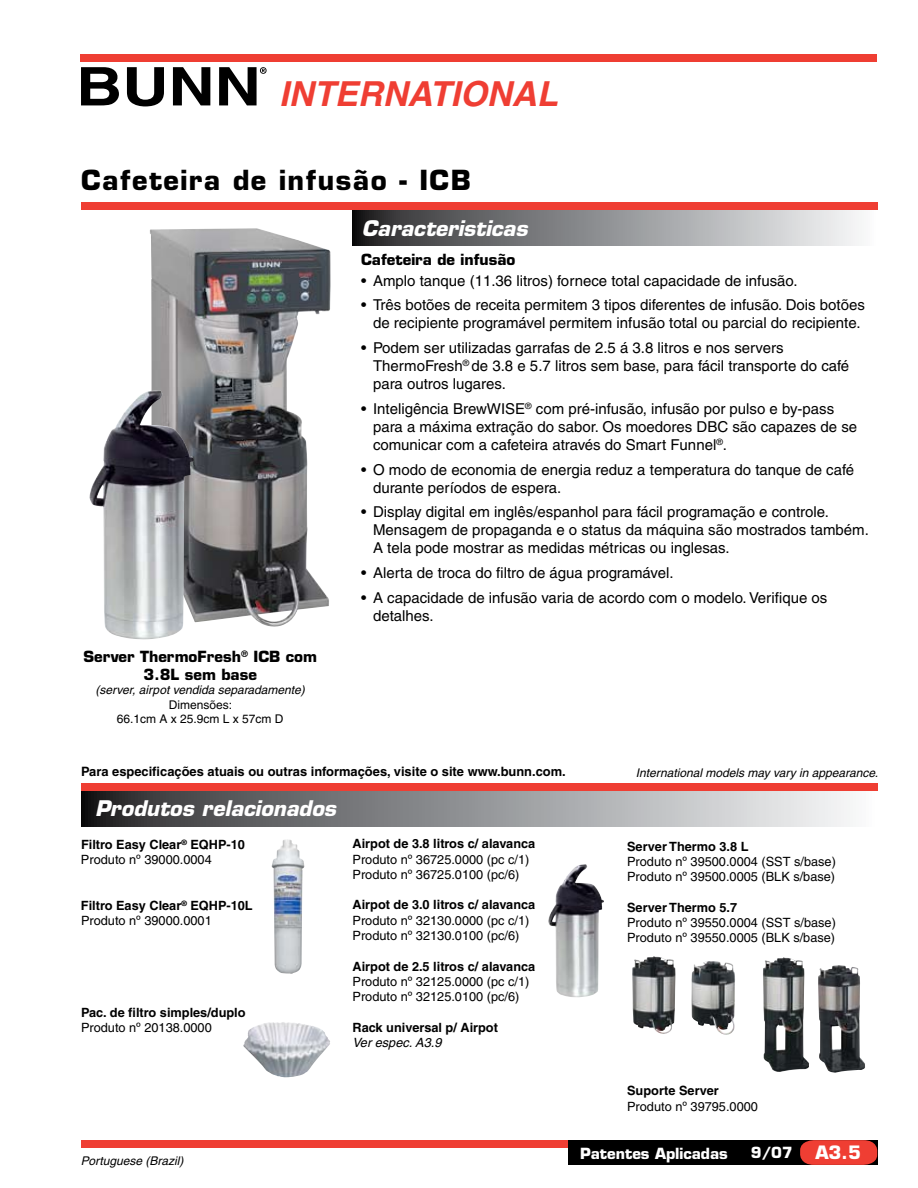
<style>
.page{position:relative;width:918px;height:1188px;background:#fff}
.page>*{position:absolute;margin:0;border:0;box-sizing:border-box;transform-origin:0 0}
.t1{font:italic 700 34.5px "Helvetica";color:#ef3e33}
.t2{font:700 27px "Eurostile";letter-spacing:.055em;color:#000}
.t3{font:italic 700 21px "Eurostile";color:#fff}
.t4{font:700 18px "Eurostile";color:#fff}
.t5{font:15px/18px "Helvetica";color:#000}
.t6{font:700 15px/18px "Eurostile";color:#000;text-align:center}
.t7{font:700 15px "Eurostile";color:#fff}
.t8{font:700 12.9px "Helvetica";color:#000}
.t9{font:12.75px/15.3px "Helvetica";color:#000}
.t10{font:700 12.75px/15.3px "Helvetica";color:#000}
.t11{font:italic 12.75px "Helvetica";color:#000}
.t12{font:italic 12px "Helvetica";color:#000}
.t13{font:12px/14.4px "Helvetica";color:#000;text-align:center}
.s1{font-weight:400}
</style>
<div class="page">
<div style="left:81px;top:1140px;width:487px;height:8px;background:#ef3e33"></div>
<div style="left:568px;top:1140px;width:310px;height:25px;background:#000"></div>
<svg style="left:352px;top:210px;width:507px;height:35px;background:#8f9092"></svg>
<svg style="left:81px;top:791px;width:769px;height:36px;background:#8f9092"></svg>
<div style="left:81px;top:202px;width:797px;height:8px;background:#ef3e33"></div>
<svg style="left:81px;top:67px;width:38px;height:38px"></svg>
<svg style="left:127px;top:67px;width:37px;height:39px"></svg>
<svg style="left:173px;top:67px;width:37px;height:38px"></svg>
<svg style="left:219px;top:67px;width:48px;height:38px"></svg>
<div style="left:80px;top:54px;width:796px;height:8px;background:#ef3e33"></div>
<div style="left:81px;top:784px;width:797px;height:7px;background:#ef3e33"></div>
<svg style="left:800px;top:1140px;width:77px;height:25px;background:#de392f"></svg>
<img style="left:272px;top:839px;width:32px;height:135px">
<img style="left:243px;top:1022px;width:87px;height:55px">
<img style="left:150px;top:228px;width:181px;height:399px">
<img style="left:548px;top:864px;width:56px;height:134px">
<img style="left:632px;top:956px;width:43px;height:78px">
<img style="left:691px;top:961px;width:44px;height:74px">
<img style="left:763px;top:957px;width:46px;height:115px">
<img style="left:818px;top:965px;width:47px;height:108px">
<img style="left:89px;top:390px;width:105px;height:250px">
<h1 class="t1" style="left:279px;top:73px;width:280px">INTERNATIONAL</h1>
<h2 class="t2" style="left:81px;top:163px;width:391px">Cafeteira de infusão - ICB</h2>
<h3 class="t3" style="left:362px;top:215px;width:167px">Caracteristicas</h3>
<p class="t6" style="left:84px;top:648px;width:235px">Server ThermoFresh<sup>®</sup> ICB com<br>3.8L sem base</p>
<p class="t12" style="left:96px;top:683px;width:211px">(server, airpot vendida separadamente)</p>
<p class="t13" style="left:117px;top:697px;width:168px">Dimensões:<br>66.1cm A x 25.9cm L x 57cm D</p>
<p class="t6" style="left:361px;top:250px;width:156px">Cafeteira de infusão</p>
<p class="t5" style="left:361px;top:271px;width:438px">• Amplo tanque (11.36 litros) fornece total capacidade de infusão.</p>
<p class="t5" style="left:361px;top:296px;width:505px;text-align:center">• Três botões de receita permitem 3 tipos diferentes de infusão. Dois botões de recipiente programável permitem infusão total ou parcial do recipiente.</p>
<p class="t5" style="left:373px;top:339px;width:478px;text-indent:-12px">• Podem ser utilizadas garrafas de 2.5 á 3.8 litros e nos servers<br>ThermoFresh<sup>®</sup> de 3.8 e 5.7 litros sem base, para fácil transporte do café para outros lugares.</p>
<p class="t5" style="left:373px;top:400px;width:486px;text-indent:-12px">• Inteligência BrewWISE<sup>®</sup> com pré-infusão, infusão por pulso e by-pass para a máxima extração do sabor. Os moedores DBC são capazes de se comunicar com a cafeteira através do Smart Funnel<sup>®</sup>.</p>
<p class="t5" style="left:373px;top:460px;width:483px;text-indent:-12px">• O modo de economia de energia reduz a temperatura do tanque de café durante períodos de espera.</p>
<p class="t5" style="left:373px;top:503px;width:497px;text-indent:-12px">• Display digital em inglês/espanhol para fácil programação e controle.<br>Mensagem de propaganda e o status da máquina são mostrados também.<br>A tela pode mostrar as medidas métricas ou inglesas.</p>
<p class="t5" style="left:361px;top:564px;width:314px">• Alerta de troca do filtro de água programável.</p>
<p class="t5" style="left:373px;top:589px;width:456px;text-indent:-12px">• A capacidade de infusão varia de acordo com o modelo. Verifique os detalhes.</p>
<p class="t8" style="left:81px;top:764px;width:486px">Para especificações atuais ou outras informações, visite o site www.bunn.com.</p>
<h3 class="t3" style="left:95px;top:796px;width:243px">Produtos relacionados</h3>
<p class="t10" style="left:81px;top:837px;width:165px">Filtro Easy Clear<sup>®</sup> EQHP-10<br><span class="s1">Produto nº 39000.0004</span></p>
<p class="t10" style="left:81px;top:898px;width:173px">Filtro Easy Clear<sup>®</sup> EQHP-10L<br><span class="s1">Produto nº 39000.0001</span></p>
<p class="t10" style="left:81px;top:1005px;width:166px">Pac. de filtro simples/duplo</p>
<p class="t9" style="left:81px;top:1020px;width:132px">Produto nº 20138.0000</p>
<p class="t10" style="left:352px;top:836px;width:184px">Airpot de 3.8 litros c/ alavanca</p>
<p class="t9" style="left:352px;top:851px;width:178px">Produto nº 36725.0000 (pc c/1)<br>Produto nº 36725.0100 (pc/6)</p>
<p class="t10" style="left:352px;top:897px;width:184px">Airpot de 3.0 litros c/ alavanca</p>
<p class="t9" style="left:352px;top:913px;width:178px">Produto nº 32130.0000 (pc c/1)<br>Produto nº 32130.0100 (pc/6)</p>
<p class="t10" style="left:352px;top:958px;width:184px">Airpot de 2.5 litros c/ alavanca</p>
<p class="t9" style="left:352px;top:974px;width:178px">Produto nº 32125.0000 (pc c/1)<br>Produto nº 32125.0100 (pc/6)</p>
<p class="t10" style="left:352px;top:1019px;width:147px">Rack universal p/ Airpot</p>
<p class="t11" style="left:352px;top:1035px;width:90px">Ver espec. A3.9</p>
<p class="t12" style="left:81px;top:1154px;width:104px">Portuguese (Brazil)</p>
<p class="t12" style="left:636px;top:766px;width:244px">International models may vary in appearance.</p>
<p class="t10" style="left:627px;top:838px;width:123px">Server Thermo 3.8 L</p>
<p class="t9" style="left:627px;top:854px;width:210px">Produto nº 39500.0004 (SST s/base)<br>Produto nº 39500.0005 (BLK s/base)</p>
<p class="t10" style="left:627px;top:899px;width:112px">Server Thermo 5.7</p>
<p class="t9" style="left:627px;top:915px;width:210px">Produto nº 39550.0004 (SST s/base)<br>Produto nº 39550.0005 (BLK s/base)</p>
<p class="t10" style="left:627px;top:1083px;width:93px">Suporte Server</p>
<p class="t9" style="left:627px;top:1098px;width:132px">Produto nº 39795.0000</p>
<p class="t7" style="left:580px;top:1144px;width:149px">Patentes Aplicadas</p>
<p class="t7" style="left:751px;top:1143px;width:43px">9/07</p>
<p class="t4" style="left:815px;top:1142px;width:47px">A3.5</p>
</div>
